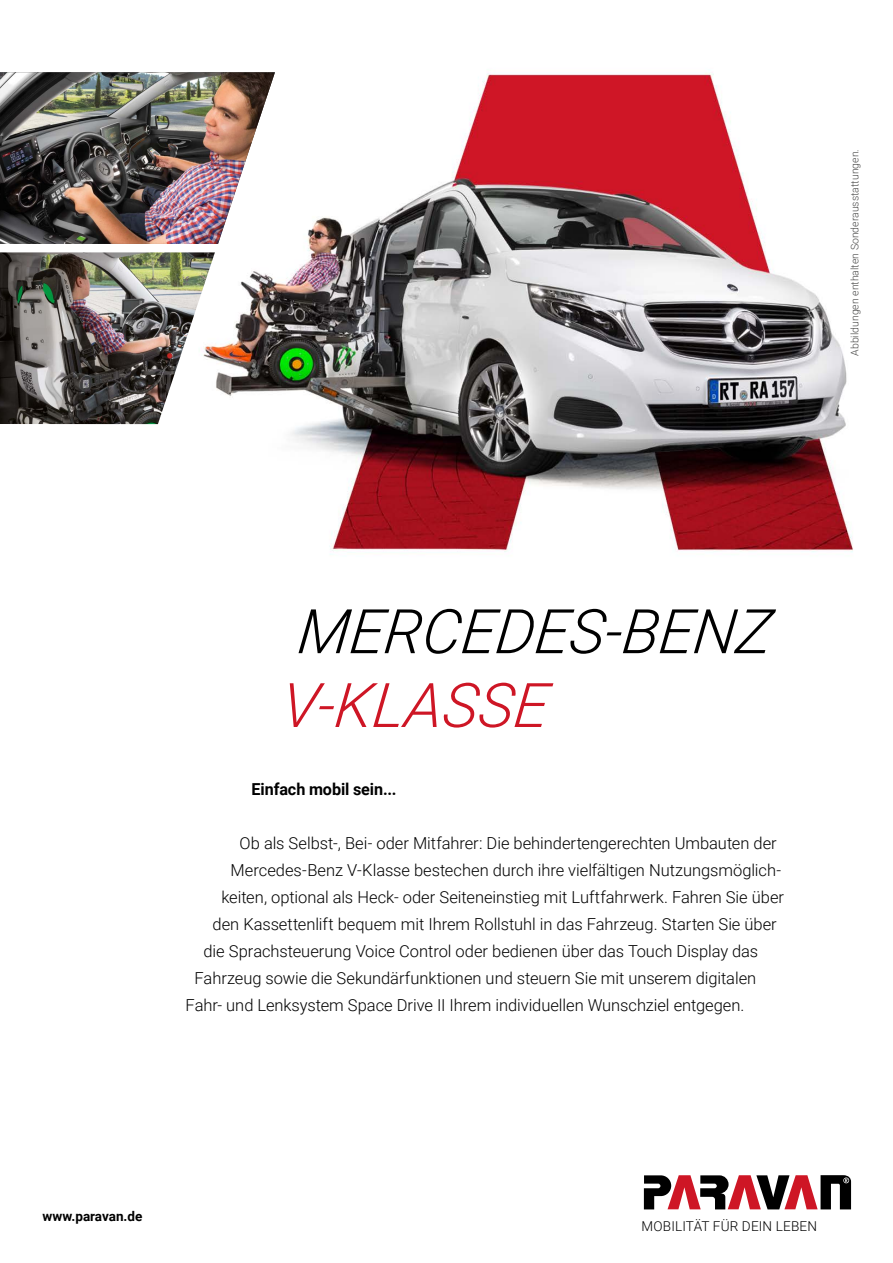
<style>
.page{position:relative;width:893px;height:1263px;background:#fff}
.page>*{position:absolute;margin:0;border:0;box-sizing:border-box;transform-origin:0 0}
.t1{font:italic 300 61.5px "Roboto";color:#000}
.t2{font:italic 300 61.5px "Roboto";color:#ce1625}
.t3{font:300 16.5px "Roboto";letter-spacing:-.005em;color:#000}
.t4{font:700 16.5px "Roboto";letter-spacing:-.005em;color:#000}
.t5{font:300 13.65px "Roboto";letter-spacing:.01em;color:#000}
.t6{font:700 13.5px "Roboto";color:#000}
.t7{font:300 10.5px "Roboto";color:#4a4a49}
</style>
<div class="page">
<img style="left:59px;top:73px;width:794px;height:482px">
<img style="left:0;top:72px;width:275px;height:172px">
<img style="left:0;top:252px;width:215px;height:172px">
<svg style="left:644px;top:1175px;width:207px;height:34px"></svg>
<p class="t7" style="left:847px;top:356px;width:208px;rotate:-90deg">Abbildungen enthalten Sonderausstattungen.</p>
<h1 class="t1" style="left:296px;top:588px;width:485px">MERCEDES-BENZ</h1>
<h1 class="t2" style="left:280px;top:662px;width:268px">V-KLASSE</h1>
<p class="t4" style="left:252px;top:778px;width:146px">Einfach mobil sein...</p>
<p class="t3" style="left:240px;top:832px;width:539px">Ob als Selbst-, Bei- oder Mitfahrer: Die behindertengerechten Umbauten der</p>
<p class="t3" style="left:231px;top:859px;width:552px">Mercedes-Benz V-Klasse bestechen durch ihre vielfältigen Nutzungsmöglich-</p>
<p class="t3" style="left:222px;top:886px;width:564px">keiten, optional als Heck- oder Seiteneinstieg mit Luftfahrwerk. Fahren Sie über</p>
<p class="t3" style="left:213px;top:913px;width:566px">den Kassettenlift bequem mit Ihrem Rollstuhl in das Fahrzeug. Starten Sie über</p>
<p class="t3" style="left:204px;top:940px;width:556px">die Sprachsteuerung Voice Control oder bedienen über das Touch Display das</p>
<p class="t3" style="left:195px;top:967px;width:563px">Fahrzeug sowie die Sekundärfunktionen und steuern Sie mit unserem digitalen</p>
<p class="t3" style="left:186px;top:994px;width:560px">Fahr- und Lenksystem Space Drive II Ihrem individuellen Wunschziel entgegen.</p>
<p class="t6" style="left:43px;top:1206px;width:101px">www.paravan.de</p>
<p class="t5" style="left:642px;top:1216px;width:177px">MOBILITÄT FÜR DEIN LEBEN</p>
</div>
